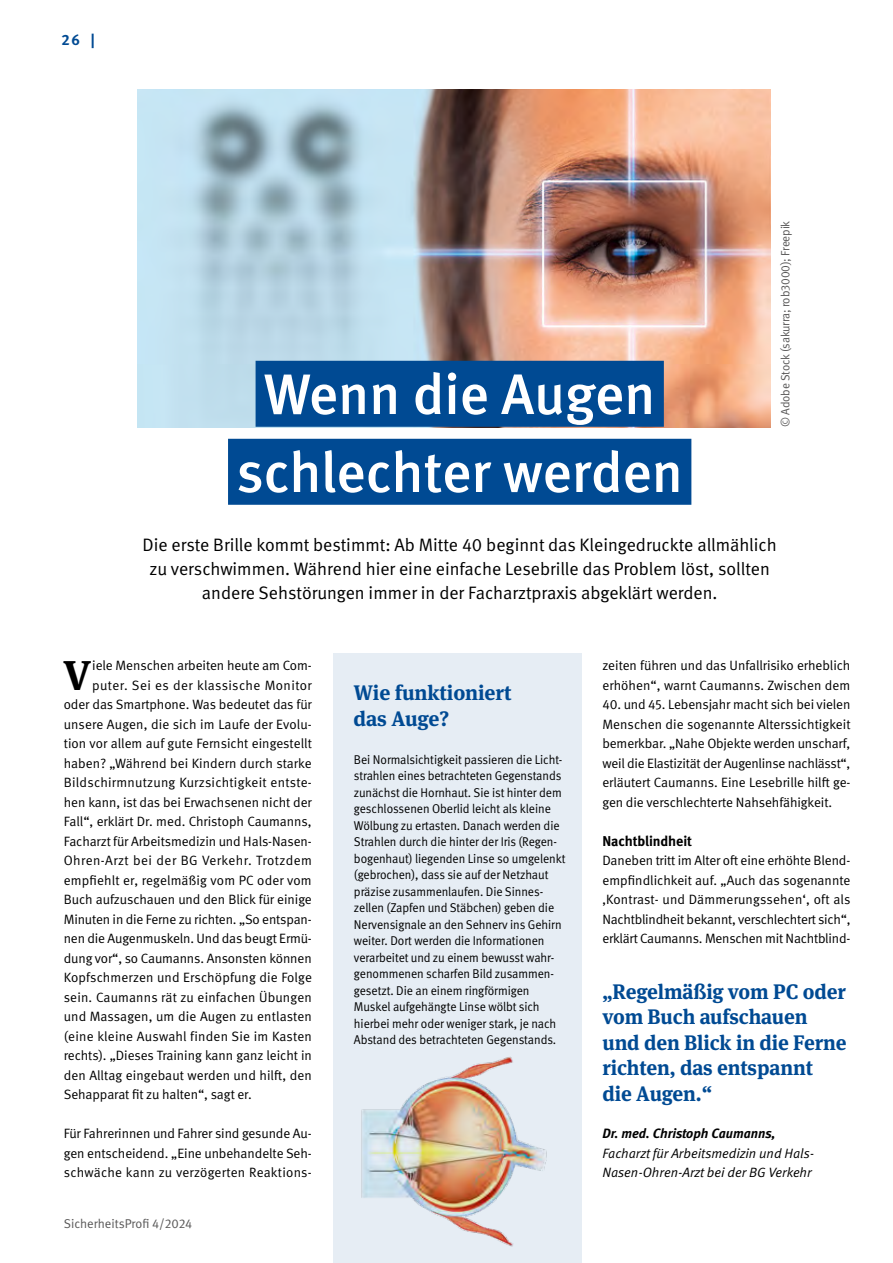
<style>
.page{position:relative;width:893px;height:1263px;background:#fff}
.page>*{position:absolute;margin:0;border:0;box-sizing:border-box;transform-origin:0 0}
.BGV_Head_Hinterlegt{font:500 57px "DGUV Meta";color:#fff}
.BGV_Fließ_Initial_Se{font:700 41.55px "DGUV Meta Serif";color:#000}
.BGV_Zitat_Blau_14pt{font:700 21px/25.5px "DGUV Meta Serif";letter-spacing:-.005em;color:#004a93}
.BGV_Zitat_Weiss_14pt{font:700 21px/25.5px "DGUV Meta Serif";letter-spacing:-.005em;color:#004a93}
.BGV_Fließ_Einleser_S{font:18px/24px "DGUV Meta";color:#000;text-align:center}
.t1{font:700 15px "DGUV Meta";color:#004a93}
.BGV_Zwischen_2-Stufe{font:700 14.25px "DGUV Meta";letter-spacing:-.005em;color:#000}
.BGV_Fließ_Initial_Se-2{font:13.5px "DGUV Meta";color:#000}
.BGV_Fließ_Text_9pt_b{font:13.5px/19.5px "DGUV Meta";letter-spacing:-.005em;color:#000;text-align:justify}
.BGV_Fließ_Text_9pt_b-2{font:italic 13.5px/19.5px "DGUV Meta";color:#000}
.BGV_Fließ_Initial_Se-3{font:13.5px "DGUV Meta";letter-spacing:.02em;color:#000}
.BGV_Fließ_Initial_Se-4{font:13.5px "DGUV Meta";letter-spacing:.035em;color:#000}
.BGV_Fließ_Initial_Se-5{font:13.5px "DGUV Meta";letter-spacing:.03em;color:#000}
.BGV_Kasten_Text_8_5p{font:12.75px/16.5px "DGUV Meta";letter-spacing:-.005em;color:#000;scale:.95 1}
.t2{font:12.75px "DGUV Meta";color:#585757}
.t3{font:12px "DGUV Meta";letter-spacing:-.01em;color:#585757}
.s1{font-weight:700}
</style>
<div class="page">
<div style="left:333px;top:654px;width:248px;height:609px;background:#e6edf4"></div>
<img style="left:138px;top:89px;width:633px;height:338px">
<div style="left:256px;top:361px;width:408px;height:66px;background:#004a93"></div>
<div style="left:228px;top:439px;width:463px;height:66px;background:#004a93"></div>
<img style="left:361px;top:1056px;width:186px;height:191px">
<p class="t1" style="left:62px;top:31px;width:35px">26 |</p>
<h1 class="BGV_Head_Hinterlegt" style="left:264px;top:361px;width:393px">Wenn die Augen</h1>
<h1 class="BGV_Head_Hinterlegt" style="left:237px;top:439px;width:448px">schlechter werden</h1>
<p class="t3" style="left:778px;top:427px;width:208px;rotate:-90deg">© Adobe Stock (sakurra; rob3000); Freepik</p>
<h2 class="BGV_Fließ_Einleser_S" style="left:143px;top:533px;width:636px">Die erste Brille kommt bestimmt: Ab Mitte 40 beginnt das Kleingedruckte allmählich zu verschwimmen. Während hier eine einfache Lesebrille das Problem löst, sollten andere Sehstörungen immer in der Facharztpraxis abgeklärt werden.</h2>
<p class="BGV_Fließ_Initial_Se" style="left:63px;top:650px;width:31px">V</p>
<p class="BGV_Fließ_Initial_Se-2" style="left:92px;top:658px;width:221px">iele Menschen arbeiten heute am Com-</p>
<p class="BGV_Fließ_Initial_Se-5" style="left:92px;top:677px;width:221px">puter. Sei es der klassische Monitor</p>
<p class="BGV_Fließ_Initial_Se-2" style="left:64px;top:697px;width:250px">oder das Smartphone. Was bedeutet das für</p>
<p class="BGV_Fließ_Initial_Se-2" style="left:64px;top:716px;width:250px">unsere Augen, die sich im Laufe der Evolu-</p>
<p class="BGV_Fließ_Initial_Se-2" style="left:64px;top:736px;width:250px">tion vor allem auf gute Fernsicht eingestellt</p>
<p class="BGV_Fließ_Initial_Se-2" style="left:64px;top:755px;width:249px">haben? „Während bei Kindern durch starke</p>
<p class="BGV_Fließ_Initial_Se-3" style="left:64px;top:775px;width:250px">Bildschirmnutzung Kurzsichtigkeit entste-</p>
<p class="BGV_Fließ_Initial_Se-2" style="left:64px;top:794px;width:250px">hen kann, ist das bei Erwachsenen nicht der</p>
<p class="BGV_Fließ_Initial_Se-2" style="left:64px;top:814px;width:249px">Fall“, erklärt Dr. med. Christoph Caumanns,</p>
<p class="BGV_Fließ_Initial_Se-2" style="left:64px;top:833px;width:248px">Facharzt für Arbeitsmedizin und Hals-Nasen-</p>
<p class="BGV_Fließ_Initial_Se-4" style="left:64px;top:853px;width:250px">Ohren-Arzt bei der BG Verkehr. Trotzdem</p>
<p class="BGV_Fließ_Initial_Se-2" style="left:64px;top:872px;width:250px">empfiehlt er, regelmäßig vom PC oder vom</p>
<p class="BGV_Fließ_Initial_Se-2" style="left:64px;top:892px;width:250px">Buch aufzuschauen und den Blick für einige</p>
<p class="BGV_Fließ_Initial_Se-2" style="left:64px;top:911px;width:250px">Minuten in die Ferne zu richten. „So entspan-</p>
<p class="BGV_Fließ_Initial_Se-2" style="left:64px;top:931px;width:250px">nen die Augenmuskeln. Und das beugt Ermü-</p>
<p class="BGV_Fließ_Initial_Se-2" style="left:64px;top:950px;width:249px">dung vor“, so Caumanns. Ansonsten können</p>
<p class="BGV_Fließ_Initial_Se-2" style="left:64px;top:970px;width:250px">Kopfschmerzen und Erschöpfung die Folge</p>
<p class="BGV_Fließ_Initial_Se-2" style="left:64px;top:989px;width:250px">sein. Caumanns rät zu einfachen Übungen</p>
<p class="BGV_Fließ_Initial_Se-2" style="left:64px;top:1009px;width:250px">und Massagen, um die Augen zu entlasten</p>
<p class="BGV_Fließ_Initial_Se-2" style="left:64px;top:1028px;width:250px">(eine kleine Auswahl finden Sie im Kasten</p>
<p class="BGV_Fließ_Initial_Se-2" style="left:64px;top:1047px;width:250px">rechts). „Dieses Training kann ganz leicht in</p>
<p class="BGV_Fließ_Initial_Se-2" style="left:64px;top:1067px;width:250px">den Alltag eingebaut werden und hilft, den</p>
<p class="BGV_Fließ_Initial_Se-2" style="left:64px;top:1086px;width:190px">Sehapparat fit zu halten“, sagt er.</p>
<p class="BGV_Fließ_Text_9pt_b" style="left:64px;top:1124px;width:250px">Für Fahrerinnen und Fahrer sind gesunde Au&shy;gen entscheidend. „Eine unbehandelte Seh&shy;schwäche kann zu verzögerten Reaktions-</p>
<p class="t2" style="left:64px;top:1216px;width:130px">SicherheitsProfi 4/2024</p>
<h2 class="BGV_Zitat_Weiss_14pt" style="left:354px;top:680px;width:160px">Wie funktioniert das Auge?</h2>
<p class="BGV_Kasten_Text_8_5p" style="left:354px;top:751px;width:224px">Bei Normalsichtigkeit passieren die Licht&shy;strahlen eines betrachteten Gegenstands zunächst die Hornhaut. Sie ist hinter dem geschlossenen Oberlid leicht als kleine Wölbung zu ertasten. Danach werden die Strahlen durch die hinter der Iris (Regen&shy;bogenhaut) liegenden Linse so umgelenkt (gebrochen), dass sie auf der Netzhaut präzise zusammenlaufen. Die Sinnes&shy;zellen (Zapfen und Stäbchen) geben die Nervensignale an den Sehnerv ins Gehirn weiter. Dort werden die Informationen verarbeitet und zu einem bewusst wahr&shy;genommenen scharfen Bild zusammen&shy;gesetzt. Die an einem ringförmigen Muskel aufgehängte Linse wölbt sich hierbei mehr oder weniger stark, je nach Abstand des betrachteten Gegenstands.</p>
<p class="BGV_Fließ_Text_9pt_b" style="left:602px;top:656px;width:250px">zeiten führen und das Unfallrisiko erheblich erhöhen“, warnt Caumanns. Zwischen dem</p>
<p class="BGV_Fließ_Text_9pt_b" style="left:602px;top:695px;width:250px">40. und 45. Lebensjahr macht sich bei vielen Menschen die sogenannte Alterssichtigkeit bemerkbar. „Nahe Objekte werden unscharf, weil die Elastizität der Augenlinse nachlässt“, erläutert Caumanns. Eine Lesebrille hilft ge&shy;gen die verschlechterte Nahsehfähigkeit.</p>
<h2 class="BGV_Zwischen_2-Stufe" style="left:602px;top:832px;width:91px">Nachtblindheit</h2>
<p class="BGV_Fließ_Text_9pt_b" style="left:602px;top:851px;width:250px">Daneben tritt im Alter oft eine erhöhte Blend&shy;empfindlichkeit auf. „Auch das sogenannte ‚Kontrast- und Dämmerungssehen‘, oft als Nachtblindheit bekannt, verschlechtert sich“, erklärt Caumanns. Menschen mit Nachtblind-</p>
<p class="BGV_Zitat_Blau_14pt" style="left:602px;top:979px;width:246px">„Regelmäßig vom PC oder vom Buch aufschauen und den Blick in die Ferne richten, das entspannt die Augen.“</p>
<p class="BGV_Fließ_Text_9pt_b-2" style="left:602px;top:1124px;width:213px"><span class="s1">Dr. med. Christoph Caumanns,<br></span>Facharzt für Arbeitsmedizin und Hals-<br>Nasen-Ohren-Arzt bei der BG Verkehr</p>
</div>
